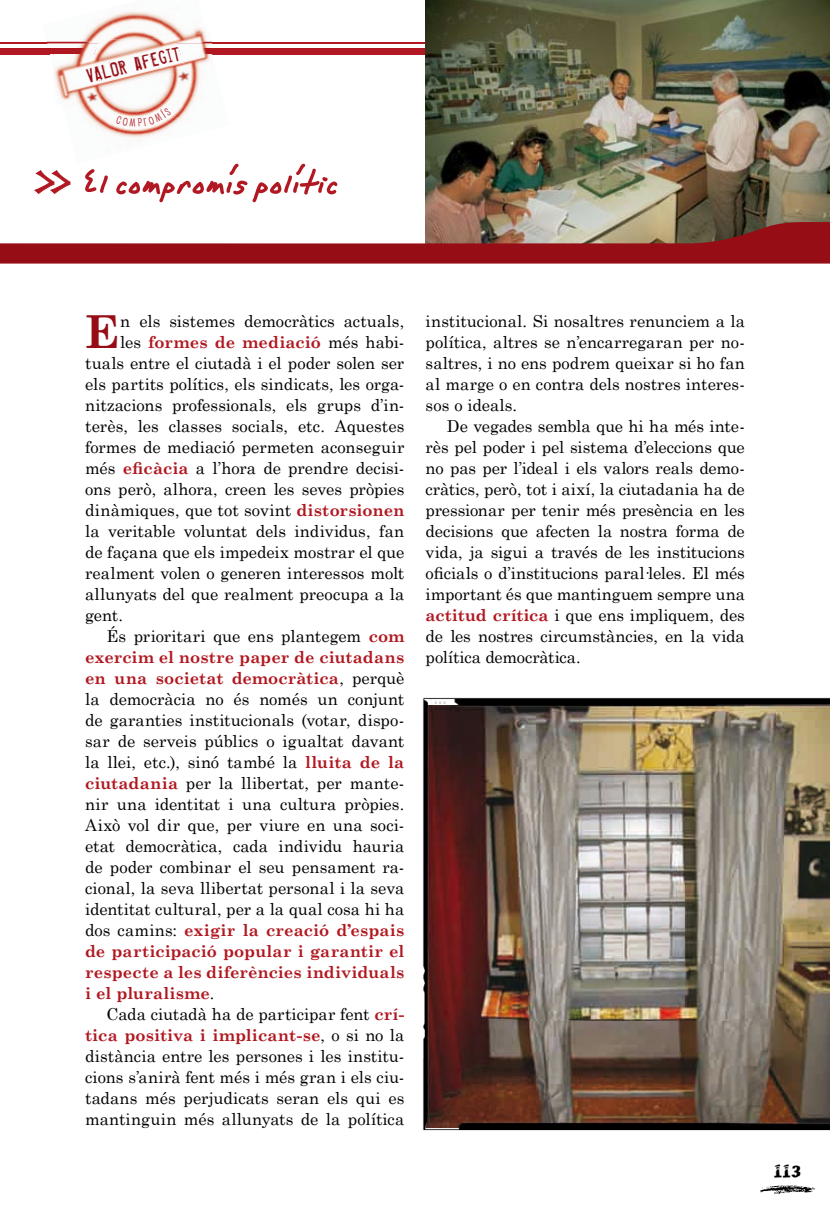
<style>
.page{position:relative;width:830px;height:1212px;background:#fff}
.page>*{position:absolute;margin:0;border:0;box-sizing:border-box;transform-origin:0 0}
.t1{font:52.5px "Alpha Mack AOE";letter-spacing:.01em;color:#b11821}
.t2{font:700 45.6px "Century Schoolbook";color:#960d15}
.t3{font:18px "Cracked";color:#000;scale:1.5 1}
.t4{font:16.5px/21px "Century Schoolbook";color:#000;text-align:justify}
.t5{font:700 16.5px "Century Schoolbook";letter-spacing:.005em;color:#b11821}
.t6{font:15px "Misproject";color:#960d15}
.s1{font-weight:400;color:#000}
.s2{font-weight:700;color:#b11821}
</style>
<div class="page">
<img style="left:422px;top:697px;width:407px;height:434px">
<img style="left:426px;top:705px;width:403px;height:422px">
<div style="left:0;top:48px;width:829px;height:6px;background:#b11821"></div>
<hr style="left:0;top:42px;width:829px;height:1px;background:#b11821">
<img style="left:425px;top:0;width:404px;height:222px">
<svg style="left:0;top:222px;width:829px;height:42px"></svg>
<svg style="left:34px;top:170px;width:36px;height:24px"></svg>
<img style="left:54px;top:28px;width:158px;height:73px">
<svg style="left:208px;top:42px;width:4px;height:12px"></svg>
<img style="left:43px;top:11px;width:157px;height:56px">
<svg style="left:47px;top:42px;width:6px;height:12px"></svg>
<img style="left:71px;top:56px;width:141px;height:85px">
<img style="left:53px;top:48px;width:158px;height:6px">
<img style="left:53px;top:42px;width:156px;height:1px">
<img style="left:89px;top:39px;width:96px;height:30px">
<svg style="left:760px;top:1185px;width:55px;height:9px"></svg>
<svg style="left:116px;top:107px;width:55px;height:19px"></svg>
<p class="t6" style="left:85px;top:70px;width:97px;rotate:-14deg">valor afegit</p>
<h1 class="t1" style="left:85px;top:151px;width:255px">El compromís polític</h1>
<h2 class="t2" style="left:85px;top:304px;width:36px">E</h2>
<p class="t4" style="left:120px;top:310px;width:285px">n els sistemes democràtics actuals,</p>
<p class="t5" style="left:120px;top:332px;width:285px"><span class="s1">les</span> formes de mediació <span class="s1">més habi-</span></p>
<p class="t4" style="left:85px;top:352px;width:320px">tuals entre el ciutadà i el poder solen ser</p>
<p class="t4" style="left:85px;top:373px;width:320px">els partits polítics, els sindicats, les orga-</p>
<p class="t4" style="left:85px;top:394px;width:320px">nitzacions professionals, els grups d’in-</p>
<p class="t4" style="left:85px;top:415px;width:320px">terès, les classes socials, etc. Aquestes</p>
<p class="t4" style="left:85px;top:436px;width:320px">formes de mediació permeten aconseguir</p>
<p class="t4" style="left:85px;top:457px;width:320px">més <span class="s2">eficàcia</span> a l’hora de prendre decisi-</p>
<p class="t4" style="left:85px;top:478px;width:320px">ons però, alhora, creen les seves pròpies</p>
<p class="t4" style="left:85px;top:499px;width:320px">dinàmiques, que tot sovint <span class="s2">distorsionen</span></p>
<p class="t4" style="left:85px;top:520px;width:320px">la veritable voluntat dels individus, fan</p>
<p class="t4" style="left:85px;top:541px;width:320px">de façana que els impedeix mostrar el que</p>
<p class="t4" style="left:85px;top:562px;width:320px">realment volen o generen interessos molt</p>
<p class="t4" style="left:85px;top:583px;width:320px">allunyats del que realment preocupa a la</p>
<p class="t4" style="left:85px;top:604px;width:39px">gent.</p>
<p class="t4" style="left:106px;top:625px;width:299px">És prioritari que ens plantegem <span class="s2">com</span></p>
<p class="t5" style="left:85px;top:647px;width:320px">exercim el nostre paper de ciutadans</p>
<p class="t5" style="left:85px;top:668px;width:320px">en una societat democràtica<span class="s1">, perquè</span></p>
<p class="t4" style="left:85px;top:688px;width:320px">la democràcia no és només un conjunt</p>
<p class="t4" style="left:85px;top:709px;width:320px">de garanties institucionals (votar, dispo-</p>
<p class="t4" style="left:85px;top:730px;width:320px">sar de serveis públics o igualtat davant</p>
<p class="t4" style="left:85px;top:751px;width:320px">la llei, etc.), sinó també la <span class="s2">lluita de la</span></p>
<p class="t4" style="left:85px;top:772px;width:320px"><span class="s2">ciutadania</span> per la llibertat, per mante-</p>
<p class="t4" style="left:85px;top:793px;width:320px">nir una identitat i una cultura pròpies.</p>
<p class="t4" style="left:85px;top:814px;width:320px">Això vol dir que, per viure en una soci-</p>
<p class="t4" style="left:85px;top:835px;width:320px">etat democràtica, cada individu hauria</p>
<p class="t4" style="left:85px;top:856px;width:320px">de poder combinar el seu pensament ra-</p>
<p class="t4" style="left:85px;top:877px;width:320px">cional, la seva llibertat personal i la seva</p>
<p class="t4" style="left:85px;top:898px;width:320px">identitat cultural, per a la qual cosa hi ha</p>
<p class="t5" style="left:85px;top:920px;width:320px"><span class="s1">dos camins:</span> exigir la creació d’espais</p>
<p class="t5" style="left:85px;top:941px;width:320px">de participació popular i garantir el</p>
<p class="t5" style="left:85px;top:962px;width:320px">respecte a les diferències individuals</p>
<p class="t5" style="left:85px;top:983px;width:131px">i el pluralisme<span class="s1">.</span></p>
<p class="t4" style="left:106px;top:1003px;width:299px">Cada ciutadà ha de participar fent <span class="s2">crí-</span></p>
<p class="t5" style="left:85px;top:1025px;width:320px">tica positiva i implicant-se<span class="s1">, o si no la</span></p>
<p class="t4" style="left:85px;top:1045px;width:320px">distància entre les persones i les institu-</p>
<p class="t4" style="left:85px;top:1066px;width:320px">cions s’anirà fent més i més gran i els ciu-</p>
<p class="t4" style="left:85px;top:1087px;width:320px">tadans més perjudicats seran els qui es</p>
<p class="t4" style="left:85px;top:1108px;width:320px">mantinguin més allunyats de la política</p>
<p class="t4" style="left:425px;top:310px;width:320px">institucional. Si nosaltres renunciem a la política, altres se n’encarregaran per no&shy;saltres, i no ens podrem queixar si ho fan al marge o en contra dels nostres interes&shy;sos o ideals.</p>
<p class="t4" style="left:425px;top:415px;width:320px;text-indent:21px">De vegades sembla que hi ha més inte&shy;rès pel poder i pel sistema d’eleccions que no pas per l’ideal i els valors reals demo&shy;cràtics, però, tot i així, la ciutadania ha de pressionar per tenir més presència en les decisions que afecten la nostra forma de vida, ja sigui a través de les institucions oficials o d’institucions paral·leles. El més important és que mantinguem sempre una <span class="s2">actitud crítica</span> i que ens impliquem, des de les nostres circumstàncies, en la vida política democràtica.</p>
<p class="t3" style="left:773px;top:1157px;width:20px">113</p>
</div>
